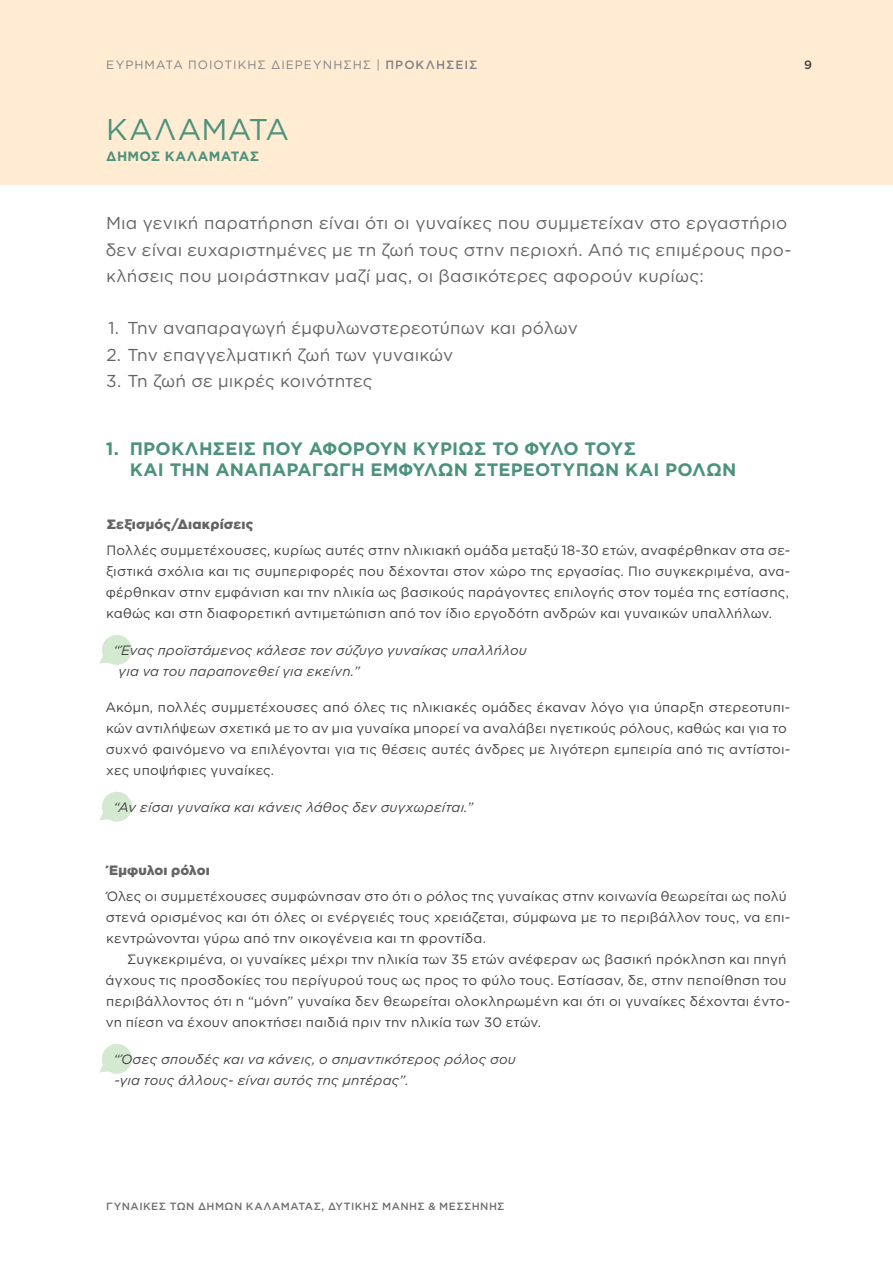
<style>
.page{position:relative;width:893px;height:1263px;background:#fff}
.page>*{position:absolute;margin:0;border:0;box-sizing:border-box;transform-origin:0 0}
.t1{font:30px "Gotham";letter-spacing:.015em;color:#4c927d}
.t2{font:700 18px/21px "Gotham";letter-spacing:.01em;color:#4c927d}
.t3{font:17.25px/26.2px "Gotham";letter-spacing:.01em;color:#636466}
.t4{font:13.5px/21px "Gotham";letter-spacing:.01em;color:#414042}
.t5{font:italic 13.5px/21px "Gotham";letter-spacing:.01em;color:#414042}
.t6{font:900 13.5px "Gotham";letter-spacing:.01em;color:#636466}
.t7{font:700 13.5px "Gotham";letter-spacing:.025em;color:#4c927d}
.t8{font:12px "Gotham";letter-spacing:.085em;color:#808285}
.t9{font:500 12px "Gotham";color:#414042}
.t10{font:500 10.5px "Gotham";letter-spacing:.045em;color:#6d6e71}
.s1{font-weight:500}
</style>
<div class="page">
<div style="left:0;top:0;width:893px;height:185px;background:#ffecd3"></div>
<div style="left:102px;top:635px;width:30px;height:30px;background:#d4ead0;border-radius:50%"></div>
<svg style="left:100px;top:653px;width:9px;height:10px"></svg>
<div style="left:102px;top:1044px;width:30px;height:30px;background:#d4ead0;border-radius:50%"></div>
<svg style="left:100px;top:1062px;width:9px;height:10px"></svg>
<div style="left:102px;top:792px;width:30px;height:30px;background:#d4ead0;border-radius:50%"></div>
<svg style="left:99px;top:810px;width:10px;height:10px"></svg>
<p class="t8" style="left:106px;top:58px;width:373px">ΕΥΡΉ ΜΑΤΑ ΠΟΙΟΤΙΚΉΣ ΔΙΕΡΕΎΝΗΣΗΣ | <span class="s1">ΠΡΟΚΛΗΣΕΙΣ</span></p>
<p class="t9" style="left:804px;top:58px;width:9px">9</p>
<h1 class="t1" style="left:106px;top:113px;width:184px">ΚΑΛΑΜΆΤΑ</h1>
<p class="t7" style="left:106px;top:148px;width:155px">ΔΉ ΜΟΣ ΚΑΛΑΜΑΤΑΣ</p>
<p class="t3" style="left:106px;top:210px;width:687px">Μια γενική παρατήρηση είναι ότι οι γυναίκες που συμμετείχαν στο εργαστήριο δεν είναι ευχαριστημένες με τη ζωή τους στην περιοχή. Από τις επιμέρους προ&shy;κλήσεις που μοιράστηκαν μαζί μας, οι βασικότερες αφορούν κυρίως:</p>
<p class="t3" style="left:108px;top:315px;width:471px">1. Την αναπαραγωγή έμφυλωνστερεοτύπων και ρόλων</p>
<p class="t3" style="left:106px;top:341px;width:348px">2. Την επαγγελματική ζωή των γυναικών</p>
<p class="t3" style="left:106px;top:367px;width:268px">3. Τη ζωή σε μικρές κοινότητες</p>
<h2 class="t2" style="left:130px;top:438px;width:608px;text-indent:-24px">1. ΠΡΟΚΛΉ ΣΕΙΣ ΠΟΥ ΑΦΟΡΟΎΝ ΚΥΡΊΩΣ ΤΟ ΦΎΛΟ ΤΟΥΣ<br>ΚΑΙ ΤΗΝ ΑΝΑΠΑΡΑΓΩΓΉ ΈΜΦΥΛΩΝ ΣΤΕΡΕΟΤΎΠΩΝ ΚΑΙ ΡΌΛΩΝ</h2>
<p class="t6" style="left:107px;top:516px;width:148px">Σεξισμός/Διακρίσεις</p>
<p class="t4" style="left:106px;top:539px;width:686px;text-align:justify">Πολλές συμμετέχουσες, κυρίως αυτές στην ηλικιακή ομάδα μεταξύ 18-30 ετών, αναφέρθηκαν στα σε&shy;ξιστικά σχόλια και τις συμπεριφορές που δέχονται στον χώρο της εργασίας. Πιο συγκεκριμένα, ανα&shy;φέρθηκαν στην εμφάνιση και την ηλικία ως βασικούς παράγοντες επιλογής στον τομέα της εστίασης, καθώς και στη διαφορετική αντιμετώπιση από τον ίδιο εργοδότη ανδρών και γυναικών υπαλλήλων.</p>
<p class="t5" style="left:119px;top:639px;width:410px;text-indent:-5px">“Ένας προϊστάμενος κάλεσε τον σύζυγο γυναίκας υπαλλήλου για να του παραπονεθεί για εκείνη.”</p>
<p class="t4" style="left:105px;top:697px;width:686px">Ακόμη, πολλές συμμετέχουσες από όλες τις ηλικιακές ομάδες έκαναν λόγο για ύπαρξη στερεοτυπι&shy;κών αντιλήψεων σχετικά με το αν μια γυναίκα μπορεί να αναλάβει ηγετικούς ρόλους, καθώς και για το συχνό φαινόμενο να επιλέγονται για τις θέσεις αυτές άνδρες με λιγότερη εμπειρία από τις αντίστοι&shy;χες υποψήφιες γυναίκες.</p>
<p class="t5" style="left:114px;top:797px;width:361px">“Αν είσαι γυναίκα και κάνεις λάθος δεν συγχωρείται.”</p>
<p class="t6" style="left:109px;top:862px;width:102px">Έμφυλοι ρόλοι</p>
<p class="t4" style="left:106px;top:886px;width:686px">Όλες οι συμμετέχουσες συμφώνησαν στο ότι ο ρόλος της γυναίκας στην κοινωνία θεωρείται ως πολύ στενά ορισμένος και ότι όλες οι ενέργειές τους χρειάζεται, σύμφωνα με το περιβάλλον τους, να επι&shy;κεντρώνονται γύρω από την οικογένεια και τη φροντίδα.</p>
<p class="t4" style="left:106px;top:949px;width:686px;text-indent:22px">Συγκεκριμένα, οι γυναίκες μέχρι την ηλικία των 35 ετών ανέφεραν ως βασική πρόκληση και πηγή άγχους τις προσδοκίες του περίγυρού τους ως προς το φύλο τους. Εστίασαν, δε, στην πεποίθηση του περιβάλλοντος ότι η “μόνη” γυναίκα δεν θεωρείται ολοκληρωμένη και ότι οι γυναίκες δέχονται έντο&shy;νη πίεση να έχουν αποκτήσει παιδιά πριν την ηλικία των 30 ετών.</p>
<p class="t5" style="left:114px;top:1049px;width:404px">“Όσες σπουδές και να κάνεις, ο σημαντικότερος ρόλος σου -για τους άλλους- είναι αυτός της μητέρας”.</p>
<p class="t10" style="left:106px;top:1200px;width:400px">ΓΥΝΑΊΚΕΣ ΤΩΝ ΔΉΜΩΝ ΚΑΛΑΜΆΤΑΣ, ΔΥΤΙ ΚΉΣ ΜΆΝΗΣ &amp; ΜΕΣΣΉΝΗΣ</p>
</div>
